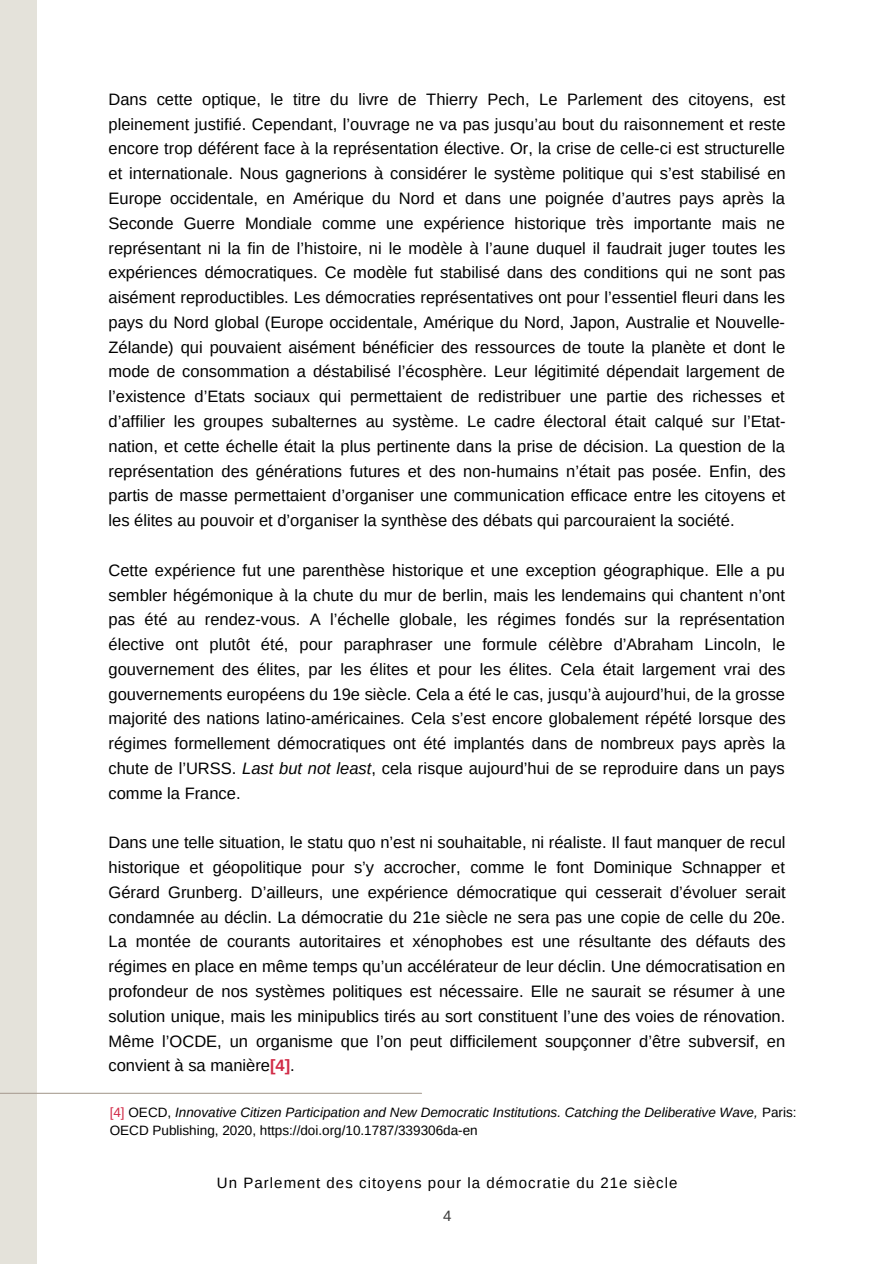
<style>
.page{position:relative;width:894px;height:1264px;background:#fff}
.page>*{position:absolute;margin:0;border:0;box-sizing:border-box;transform-origin:0 0}
.t1{font:16.5px/24.8px "Arimo";color:#000;text-align:justify}
.t2{font:15px "Arimo";letter-spacing:.07em;color:#000}
.t3{font:15px "Arimo";color:#393939}
.t4{font:italic 13.5px/18px "Arimo";color:#000}
.s1{font-style:italic}
.s2{font-weight:700;color:#d12b47}
.s3{font-style:normal;color:#d12b47}
.s4{font-style:normal}
</style>
<div class="page">
<div style="left:0;top:0;width:37px;height:1263px;background:#e4e2da"></div>
<hr style="left:0;top:1092px;width:421px;height:1px;background:#aaa095">
<p class="t1" style="left:108px;top:87px;width:678px">Dans cette optique, le titre du livre de Thierry Pech, Le Parlement des citoyens, est pleinement justifié. Cependant, l’ouvrage ne va pas jusqu’au bout du raisonnement et reste encore trop déférent face à la représentation élective. Or, la crise de celle-ci est structurelle et internationale. Nous gagnerions à considérer le système politique qui s’est stabilisé en Europe occidentale, en Amérique du Nord et dans une poignée d’autres pays après la Seconde Guerre Mondiale comme une expérience historique très importante mais ne représentant ni la fin de l’histoire, ni le modèle à l’aune duquel il faudrait juger toutes les expériences démocratiques. Ce modèle fut stabilisé dans des conditions qui ne sont pas aisément reproductibles. Les démocraties représentatives ont pour l’essentiel fleuri dans les pays du Nord global (Europe occidentale, Amérique du Nord, Japon, Australie et Nouvelle-Zélande) qui pouvaient aisément bénéficier des ressources de toute la planète et dont le mode de consommation a déstabilisé l’écosphère. Leur légitimité dépendait largement de l’existence d’Etats sociaux qui permettaient de redistribuer une partie des richesses et d’affilier les groupes subalternes au système. Le cadre électoral était calqué sur l’Etat&shy;nation, et cette échelle était la plus pertinente dans la prise de décision. La question de la représentation des générations futures et des non-humains n’était pas posée. Enfin, des partis de masse permettaient d’organiser une communication efficace entre les citoyens et les élites au pouvoir et d’organiser la synthèse des débats qui parcouraient la société.</p>
<p class="t1" style="left:108px;top:557px;width:678px">Cette expérience fut une parenthèse historique et une exception géographique. Elle a pu sembler hégémonique à la chute du mur de berlin, mais les lendemains qui chantent n’ont pas été au rendez-vous. A l’échelle globale, les régimes fondés sur la représentation élective ont plutôt été, pour paraphraser une formule célèbre d’Abraham Lincoln, le gouvernement des élites, par les élites et pour les élites. Cela était largement vrai des gouvernements européens du 19e siècle. Cela a été le cas, jusqu’à aujourd’hui, de la grosse majorité des nations latino-américaines. Cela s’est encore globalement répété lorsque des régimes formellement démocratiques ont été implantés dans de nombreux pays après la chute de l’URSS. <span class="s1">Last but not least</span>, cela risque aujourd’hui de se reproduire dans un pays comme la France.</p>
<p class="t1" style="left:108px;top:830px;width:678px">Dans une telle situation, le statu quo n’est ni souhaitable, ni réaliste. Il faut manquer de recul historique et géopolitique pour s’y accrocher, comme le font Dominique Schnapper et Gérard Grunberg. D’ailleurs, une expérience démocratique qui cesserait d’évoluer serait condamnée au déclin. La démocratie du 21e siècle ne sera pas une copie de celle du 20e.<br>La montée de courants autoritaires et xénophobes est une résultante des défauts des régimes en place en même temps qu’un accélérateur de leur déclin. Une démocratisation en profondeur de nos systèmes politiques est nécessaire. Elle ne saurait se résumer à une solution unique, mais les minipublics tirés au sort constituent l’une des voies de rénovation.<br>Même l’OCDE, un organisme que l’on peut difficilement soupçonner d’être subversif, en convient à sa manière<span class="s2">[4]</span>.</p>
<p class="t4" style="left:110px;top:1103px;width:688px"><span class="s3">[4]</span> <span class="s4">OECD,</span> Innovative Citizen Participation and New Democratic Institutions. Catching the Deliberative Wave, <span class="s4">Paris:<br>OECD Publishing, 2020, https://doi.org/10.1787/339306da-en</span></p>
<p class="t2" style="left:217px;top:1174px;width:462px">Un Parlement des citoyens pour la démocratie du 21e siècle</p>
<p class="t3" style="left:443px;top:1207px;width:10px">4</p>
</div>
